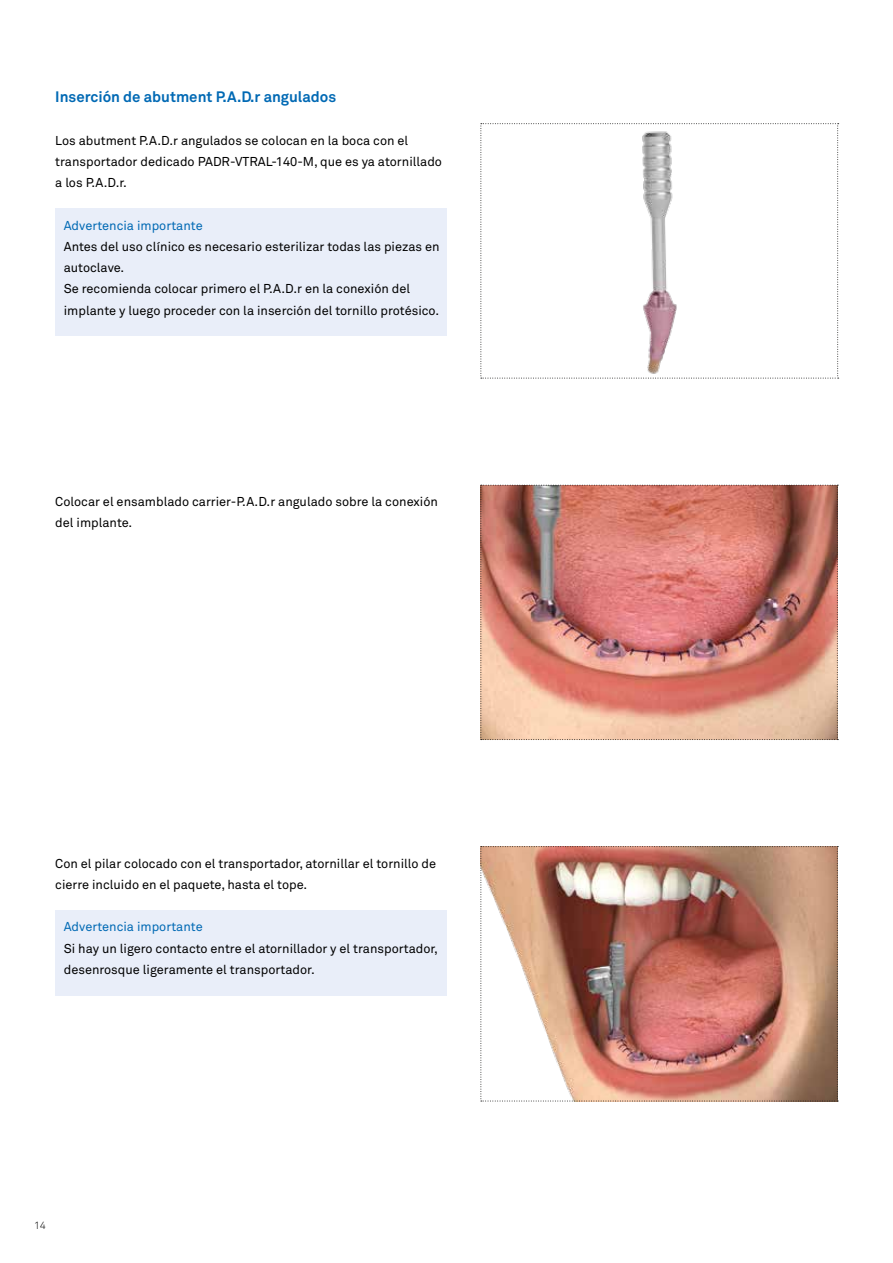
<style>
.page{position:relative;width:893px;height:1263px;background:#fff}
.page>*{position:absolute;margin:0;border:0;box-sizing:border-box;transform-origin:0 0}
.t1{font:700 15px "Akkurat Pro";color:#0069b4}
.t2{font:12.75px/21.3px "Akkurat Pro";color:#000}
.t3{font:12.75px "Akkurat Pro";color:#0069b4}
.t4{font:10.5px "Akkurat Light Pro";color:#000}
</style>
<div class="page">
<img style="left:480px;top:485px;width:358px;height:255px">
<svg style="left:480px;top:123px;width:359px;height:256px"></svg>
<img style="left:480px;top:846px;width:358px;height:256px">
<div style="left:55px;top:208px;width:391px;height:128px;background:#e9eef9"></div>
<div style="left:55px;top:910px;width:391px;height:85px;background:#e9eef9"></div>
<p class="t1" style="left:55px;top:87px;width:282px">Inserción de abutment P.A.D.r angulados</p>
<p class="t2" style="left:55px;top:130px;width:388px">Los abutment P.A.D.r angulados se colocan en la boca con el transportador dedicado PADR-VTRAL-140-M, que es ya atornillado a los P.A.D.r.</p>
<p class="t3" style="left:64px;top:218px;width:140px">Advertencia importante</p>
<p class="t2" style="left:64px;top:236px;width:377px">Antes del uso clínico es necesario esterilizar todas las piezas en autoclave.<br>Se recomienda colocar primero el P.A.D.r en la conexión del implante y luego proceder con la inserción del tornillo protésico.</p>
<p class="t2" style="left:55px;top:491px;width:384px">Colocar el ensamblado carrier-P.A.D.r angulado sobre la conexión del implante.</p>
<p class="t2" style="left:55px;top:853px;width:382px">Con el pilar colocado con el transportador, atornillar el tornillo de cierre incluido en el paquete, hasta el tope.</p>
<p class="t3" style="left:64px;top:919px;width:140px">Advertencia importante</p>
<p class="t2" style="left:64px;top:938px;width:376px">Si hay un ligero contacto entre el atornillador y el transportador, desenrosque ligeramente el transportador.</p>
<p class="t4" style="left:34px;top:1219px;width:13px">14</p>
</div>
